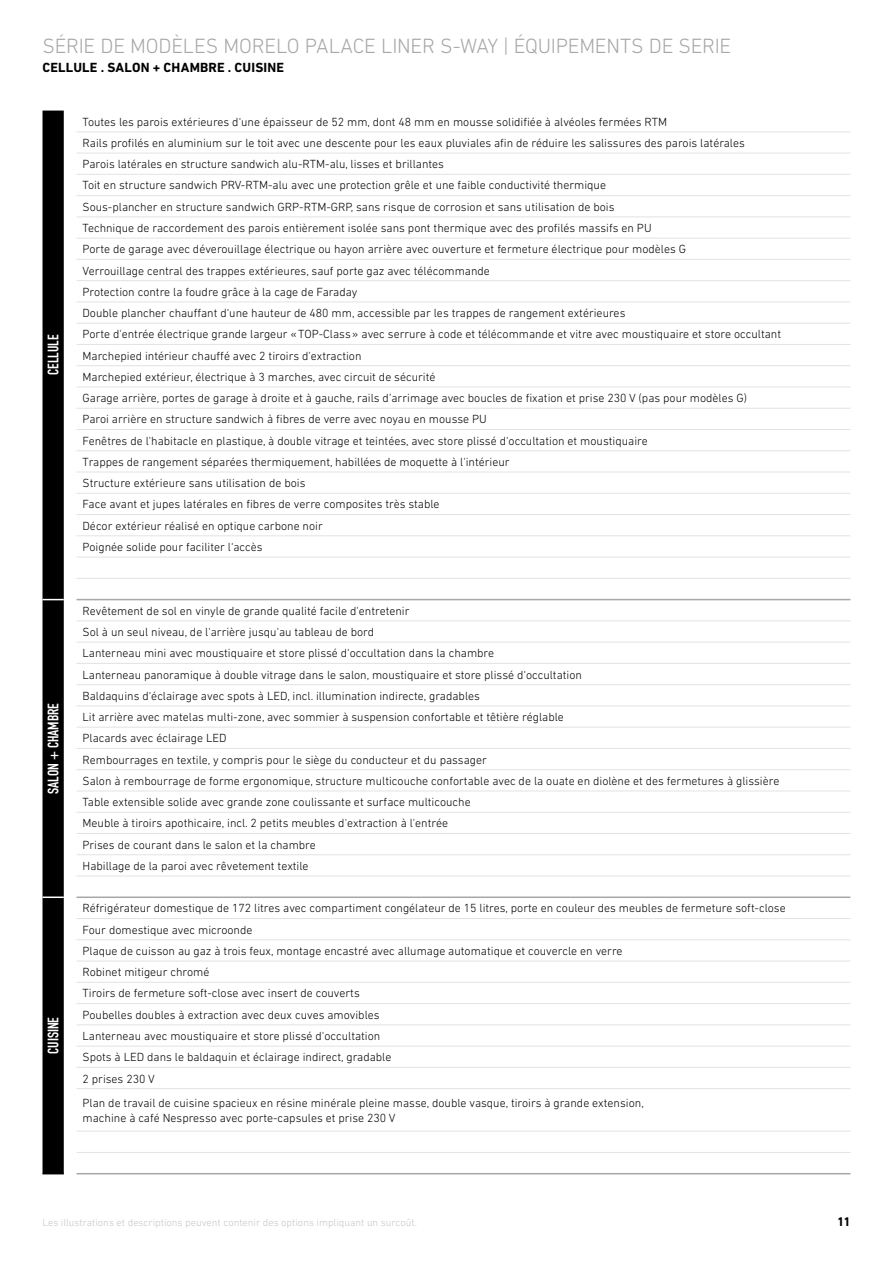
<style>
.page{position:relative;width:893px;height:1263px;background:#fff}
.page>*{position:absolute;margin:0;border:0;box-sizing:border-box;transform-origin:0 0}
.t1{font:300 21px "DIN Next LT Pro";letter-spacing:-.01em;color:#a7a7a8}
.t2{font:700 15px "DIN Condensed";color:#fff}
.t3{font:700 13.5px "DIN Next LT Pro";letter-spacing:.015em;color:#000}
.t4{font:700 12.75px "DIN Next LT Pro";color:#000}
.t5{font:300 12px/21.3px "DIN Next LT Pro";color:#000}
.t6{font:300 10.5px "DIN Next LT Pro";color:#c5c6c6}
</style>
<div class="page">
<hr style="left:77px;top:896px;width:773px;height:2px;background:#a7a7a8">
<hr style="left:77px;top:1173px;width:773px;height:1px;background:#a7a7a8">
<hr style="left:77px;top:620px;width:773px;height:1px;background:#e3e3e3">
<hr style="left:77px;top:642px;width:773px;height:1px;background:#e3e3e3">
<hr style="left:77px;top:663px;width:773px;height:1px;background:#e3e3e3">
<hr style="left:77px;top:684px;width:773px;height:1px;background:#e3e3e3">
<hr style="left:77px;top:705px;width:773px;height:1px;background:#e3e3e3">
<hr style="left:77px;top:727px;width:773px;height:1px;background:#e3e3e3">
<hr style="left:77px;top:748px;width:773px;height:1px;background:#e3e3e3">
<hr style="left:77px;top:769px;width:773px;height:1px;background:#e3e3e3">
<hr style="left:77px;top:790px;width:773px;height:1px;background:#e3e3e3">
<hr style="left:77px;top:812px;width:773px;height:1px;background:#e3e3e3">
<hr style="left:77px;top:833px;width:773px;height:1px;background:#e3e3e3">
<hr style="left:77px;top:854px;width:773px;height:1px;background:#e3e3e3">
<hr style="left:77px;top:876px;width:773px;height:1px;background:#e3e3e3">
<hr style="left:77px;top:918px;width:773px;height:1px;background:#e3e3e3">
<hr style="left:77px;top:939px;width:773px;height:1px;background:#e3e3e3">
<hr style="left:77px;top:961px;width:773px;height:1px;background:#e3e3e3">
<hr style="left:77px;top:982px;width:773px;height:1px;background:#e3e3e3">
<hr style="left:77px;top:1003px;width:773px;height:1px;background:#e3e3e3">
<hr style="left:77px;top:1024px;width:773px;height:1px;background:#e3e3e3">
<hr style="left:77px;top:1046px;width:773px;height:1px;background:#e3e3e3">
<hr style="left:77px;top:1067px;width:773px;height:1px;background:#e3e3e3">
<hr style="left:77px;top:1088px;width:773px;height:1px;background:#e3e3e3">
<hr style="left:77px;top:1131px;width:773px;height:1px;background:#e3e3e3">
<hr style="left:77px;top:1152px;width:773px;height:1px;background:#e3e3e3">
<div style="left:43px;top:111px;width:21px;height:1063px;background:#000"></div>
<hr style="left:77px;top:131px;width:773px;height:1px;background:#e3e3e3">
<hr style="left:77px;top:153px;width:773px;height:1px;background:#e3e3e3">
<hr style="left:77px;top:174px;width:773px;height:1px;background:#e3e3e3">
<hr style="left:77px;top:195px;width:773px;height:1px;background:#e3e3e3">
<hr style="left:77px;top:216px;width:773px;height:1px;background:#e3e3e3">
<hr style="left:77px;top:238px;width:773px;height:1px;background:#e3e3e3">
<hr style="left:77px;top:259px;width:773px;height:1px;background:#e3e3e3">
<hr style="left:77px;top:280px;width:773px;height:1px;background:#e3e3e3">
<hr style="left:77px;top:302px;width:773px;height:1px;background:#e3e3e3">
<hr style="left:77px;top:323px;width:773px;height:1px;background:#e3e3e3">
<hr style="left:77px;top:344px;width:773px;height:1px;background:#e3e3e3">
<hr style="left:77px;top:365px;width:773px;height:1px;background:#e3e3e3">
<hr style="left:77px;top:387px;width:773px;height:1px;background:#e3e3e3">
<hr style="left:77px;top:408px;width:773px;height:1px;background:#e3e3e3">
<hr style="left:77px;top:429px;width:773px;height:1px;background:#e3e3e3">
<hr style="left:77px;top:450px;width:773px;height:1px;background:#e3e3e3">
<hr style="left:77px;top:472px;width:773px;height:1px;background:#e3e3e3">
<hr style="left:77px;top:493px;width:773px;height:1px;background:#e3e3e3">
<hr style="left:77px;top:514px;width:773px;height:1px;background:#e3e3e3">
<hr style="left:77px;top:535px;width:773px;height:1px;background:#e3e3e3">
<hr style="left:77px;top:599px;width:773px;height:1px;background:#a7a7a8">
<hr style="left:77px;top:557px;width:773px;height:1px;background:#e3e3e3">
<hr style="left:77px;top:578px;width:773px;height:1px;background:#e3e3e3">
<h1 class="t1" style="left:43px;top:33px;width:690px">SÉRIE DE MODÈLES MORELO PALACE LINER S-WAY | ÉQUIPEMENTS DE SERIE</h1>
<p class="t3" style="left:43px;top:60px;width:243px">CELLULE . SALON + CHAMBRE . CUISINE</p>
<p class="t2" style="left:43px;top:375px;width:42px;rotate:-90deg">CELLULE</p>
<p class="t2" style="left:43px;top:794px;width:92px;rotate:-90deg">SALON + CHAMBRE</p>
<p class="t2" style="left:43px;top:1054px;width:38px;rotate:-90deg">CUISINE</p>
<p class="t5" style="left:83px;top:111px;width:700px">Toutes les parois extérieures d‘une épaisseur de 52 mm, dont 48 mm en mousse solidifiée à alvéoles fermées RTM<br>Rails profilés en aluminium sur le toit avec une descente pour les eaux pluviales afin de réduire les salissures des parois latérales<br>Parois latérales en structure sandwich alu-RTM-alu, lisses et brillantes<br>Toit en structure sandwich PRV-RTM-alu avec une protection grêle et une faible conductivité thermique<br>Sous-plancher en structure sandwich GRP-RTM-GRP, sans risque de corrosion et sans utilisation de bois<br>Technique de raccordement des parois entièrement isolée sans pont thermique avec des profilés massifs en PU<br>Porte de garage avec déverouillage électrique ou hayon arrière avec ouverture et fermeture électrique pour modèles G<br>Verrouillage central des trappes extérieures, sauf porte gaz avec télécommande<br>Protection contre la foudre grâce à la cage de Faraday<br>Double plancher chauffant d‘une hauteur de 480 mm, accessible par les trappes de rangement extérieures<br>Porte d'entrée électrique grande largeur «TOP-Class» avec serrure à code et télécommande et vitre avec moustiquaire et store occultant Marchepied intérieur chauffé avec 2 tiroirs d'extraction<br>Marchepied extérieur, électrique à 3 marches, avec circuit de sécurité<br>Garage arrière, portes de garage à droite et à gauche, rails d’arrimage avec boucles de fixation et prise 230 V (pas pour modèles G)<br>Paroi arrière en structure sandwich à fibres de verre avec noyau en mousse PU<br>Fenêtres de l'habitacle en plastique, à double vitrage et teintées, avec store plissé d‘occultation et moustiquaire<br>Trappes de rangement séparées thermiquement, habillées de moquette à l'intérieur<br>Structure extérieure sans utilisation de bois<br>Face avant et jupes latérales en fibres de verre composites très stable<br>Décor extérieur réalisé en optique carbone noir<br>Poignée solide pour faciliter l‘accès</p>
<p class="t5" style="left:83px;top:600px;width:698px">Revêtement de sol en vinyle de grande qualité facile d'entretenir<br>Sol à un seul niveau, de l'arrière jusqu'au tableau de bord<br>Lanterneau mini avec moustiquaire et store plissé d‘occultation dans la chambre<br>Lanterneau panoramique à double vitrage dans le salon, moustiquaire et store plissé d‘occultation<br>Baldaquins d‘éclairage avec spots à LED, incl. illumination indirecte, gradables<br>Lit arrière avec matelas multi-zone, avec sommier à suspension confortable et têtière réglable<br>Placards avec éclairage LED<br>Rembourrages en textile, y compris pour le siège du conducteur et du passager<br>Salon à rembourrage de forme ergonomique, structure multicouche confortable avec de la ouate en diolène et des fermetures à glissière Table extensible solide avec grande zone coulissante et surface multicouche<br>Meuble à tiroirs apothicaire, incl. 2 petits meubles d'extraction à l'entrée<br>Prises de courant dans le salon et la chambre<br>Habillage de la paroi avec rêvetement textile</p>
<p class="t5" style="left:83px;top:897px;width:705px">Réfrigérateur domestique de 172 litres avec compartiment congélateur de 15 litres, porte en couleur des meubles de fermeture soft-close Four domestique avec microonde<br>Plaque de cuisson au gaz à trois feux, montage encastré avec allumage automatique et couvercle en verre<br>Robinet mitigeur chromé<br>Tiroirs de fermeture soft-close avec insert de couverts<br>Poubelles doubles à extraction avec deux cuves amovibles<br>Lanterneau avec moustiquaire et store plissé d‘occultation<br>Spots à LED dans le baldaquin et éclairage indirect, gradable<br>2 prises 230 V</p>
<p class="t5" style="left:83px;top:1096px;width:563px;line-height:14.4px">Plan de travail de cuisine spacieux en résine minérale pleine masse, double vasque, tiroirs à grande extension, machine à café Nespresso avec porte-capsules et prise 230 V</p>
<p class="t6" style="left:43px;top:1216px;width:376px">Les illustrations et descriptions peuvent contenir des options impliquant un surcoût.</p>
<p class="t4" style="left:837px;top:1214px;width:15px">11</p>
</div>
